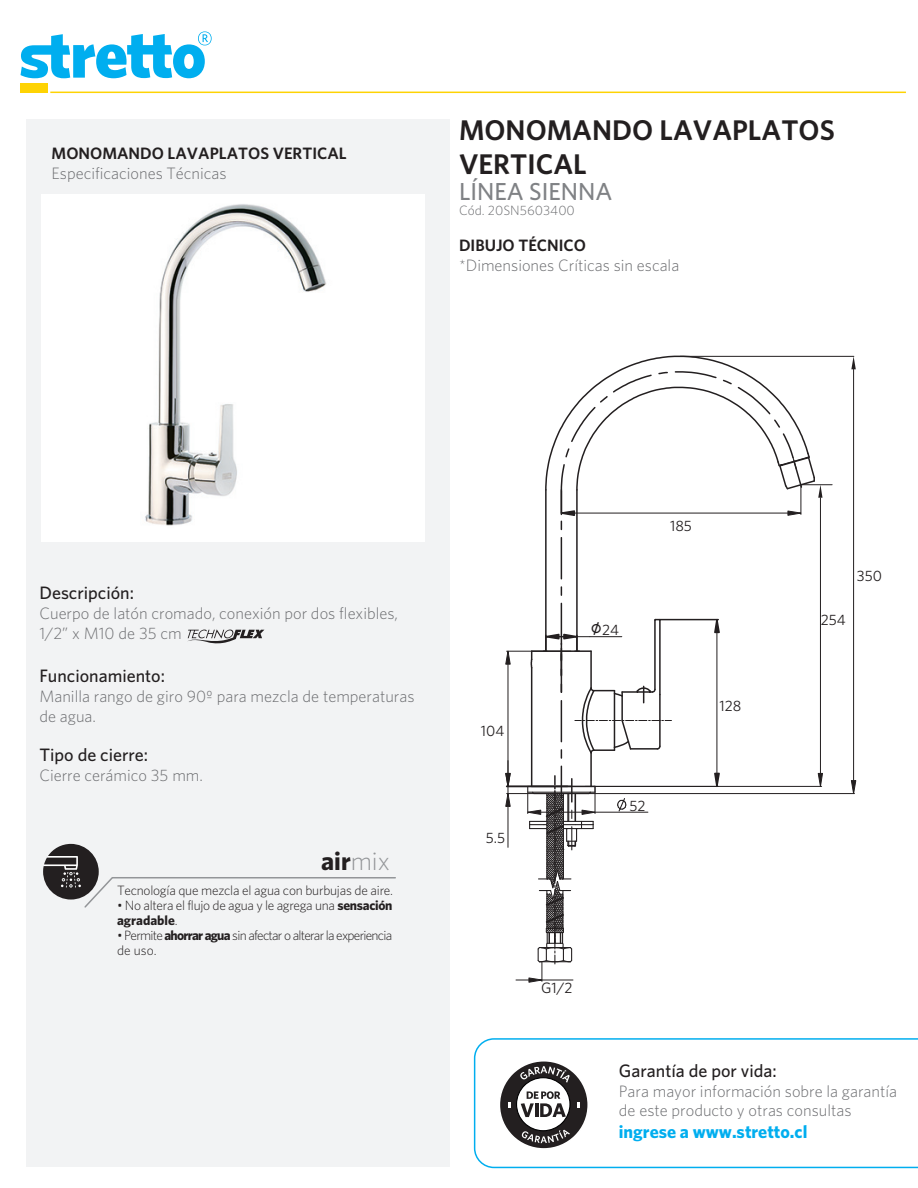
<style>
.page{position:relative;width:918px;height:1188px;background:#fff}
.page>*{position:absolute;margin:0;border:0;box-sizing:border-box;transform-origin:0 0}
.t1{font:600 28.5px/34.2px "Whitney";color:#231f20}
.t2{font:700 25.8px "Whitney";color:#231f20}
.t3{font:500 24.6px "Whitney";color:#808285}
.t4{font:500 18px "Whitney";color:#231f20}
.t5{font:700 18px "Whitney";color:#00aeef}
.t6{font:300 16.5px/19.8px "Whitney";color:#6c6d70}
.t7{font:600 16.5px "Whitney";color:#231f20}
.t8{font:15px "Whitney";color:#231f20}
.t9{font:300 13.5px/15px "Whitney";letter-spacing:-.02em;color:#231f20}
.t10{font:300 13.5px/15px "Whitney";letter-spacing:-.055em;color:#231f20}
.t11{font:300 13.5px "Whitney";color:#6c6d70}
.s1{font-weight:300;color:#939598}
.s2{font-weight:700}
.s3{font-family:"ISOCPEUR";font-size:20.1px}
</style>
<div class="page">
<div style="left:27px;top:119px;width:423px;height:1048px;background:#f2f3f4"></div>
<svg style="left:43px;top:844px;width:353px;height:64px"></svg>
<hr style="left:50px;top:92px;width:856px;height:1px;background:#fed304">
<div style="left:21px;top:84px;width:27px;height:9px;background:#fed304"></div>
<svg style="left:21px;top:31px;width:191px;height:47px"></svg>
<div style="left:41px;top:195px;width:384px;height:347px;background:#fff"></div>
<svg style="left:473px;top:1038px;width:445px;height:131px"></svg>
<img style="left:145px;top:204px;width:182px;height:322px">
<svg style="left:187px;top:629px;width:77px;height:15px"></svg>
<hr style="left:561px;top:766px;width:1px;height:33px;background:#231f20">
<hr style="left:531px;top:668px;width:1px;height:118px;background:#231f20">
<hr style="left:590px;top:753px;width:2px;height:33px;background:#231f20">
<hr style="left:545px;top:490px;width:2px;height:161px;background:#231f20">
<hr style="left:576px;top:490px;width:2px;height:161px;background:#231f20">
<hr style="left:561px;top:538px;width:1px;height:41px;background:#231f20">
<hr style="left:561px;top:603px;width:1px;height:41px;background:#231f20">
<hr style="left:585px;top:786px;width:237px;height:1px;background:#231f20">
<hr style="left:801px;top:484px;width:31px;height:1px;background:#231f20">
<hr style="left:820px;top:498px;width:1px;height:275px;background:#231f20">
<svg style="left:818px;top:773px;width:5px;height:14px"></svg>
<svg style="left:545px;top:355px;width:278px;height:174px"></svg>
<hr style="left:660px;top:619px;width:58px;height:1px;background:#231f20">
<hr style="left:717px;top:632px;width:1px;height:141px;background:#231f20">
<svg style="left:713px;top:772px;width:8px;height:23px"></svg>
<svg style="left:713px;top:618px;width:7px;height:16px"></svg>
<hr style="left:659px;top:620px;width:2px;height:75px;background:#231f20">
<hr style="left:654px;top:620px;width:2px;height:69px;background:#231f20">
<svg style="left:654px;top:618px;width:8px;height:4px"></svg>
<hr style="left:507px;top:651px;width:64px;height:1px;background:#231f20">
<hr style="left:508px;top:664px;width:1px;height:109px;background:#231f20">
<svg style="left:506px;top:650px;width:4px;height:14px"></svg>
<hr style="left:507px;top:793px;width:67px;height:1px;background:#231f20">
<hr style="left:507px;top:786px;width:61px;height:1px;background:#231f20">
<hr style="left:508px;top:806px;width:1px;height:41px;background:#231f20">
<svg style="left:506px;top:761px;width:4px;height:46px"></svg>
<hr style="left:680px;top:356px;width:174px;height:1px;background:#231f20">
<hr style="left:576px;top:793px;width:279px;height:1px;background:#231f20">
<hr style="left:853px;top:369px;width:1px;height:412px;background:#231f20">
<svg style="left:851px;top:356px;width:5px;height:13px"></svg>
<svg style="left:851px;top:780px;width:5px;height:15px"></svg>
<svg style="left:530px;top:633px;width:142px;height:125px"></svg>
<hr style="left:595px;top:812px;width:53px;height:1px;background:#231f20">
<svg style="left:516px;top:776px;width:80px;height:206px"></svg>
<svg style="left:616px;top:798px;width:11px;height:14px"></svg>
<svg style="left:499px;top:1060px;width:90px;height:90px"></svg>
<p class="t7" style="left:52px;top:143px;width:297px">MONOMANDO LAVAPLATOS VERTICAL</p>
<p class="t6" style="left:52px;top:163px;width:177px">Especificaciones Técnicas</p>
<h1 class="t1" style="left:459px;top:112px;width:377px">MONOMANDO LAVAPLATOS<br>VERTICAL</h1>
<h3 class="t3" style="left:459px;top:176px;width:155px">LÍNEA SIENNA</h3>
<p class="t11" style="left:459px;top:203px;width:117px">Cód. 20SN5603400</p>
<p class="t7" style="left:459px;top:235px;width:129px">DIBUJO TÉCNICO</p>
<p class="t6" style="left:459px;top:255px;width:222px">*Dimensiones Críticas sin escala</p>
<p class="t4" style="left:39px;top:582px;width:96px">Descripción:</p>
<p class="t6" style="left:39px;top:603px;width:360px">Cuerpo de latón cromado, conexión por dos flexibles,<br>1/2” x M10 de 35 cm</p>
<p class="t4" style="left:39px;top:665px;width:127px">Funcionamiento:</p>
<p class="t6" style="left:39px;top:686px;width:377px">Manilla rango de giro 90º para mezcla de temperaturas de agua.</p>
<p class="t4" style="left:39px;top:744px;width:110px">Tipo de cierre:</p>
<p class="t6" style="left:39px;top:765px;width:165px">Cierre cerámico 35 mm.</p>
<h2 class="t2" style="left:321px;top:846px;width:70px">air<span class="s1">mix</span></h2>
<p class="t9" style="left:117px;top:883px;width:278px">Tecnología que mezcla el agua con burbujas de aire.</p>
<p class="t9" style="left:117px;top:898px;width:277px">• No altera el flujo de agua y le agrega una <span class="s2">sensación agradable</span>.</p>
<p class="t10" style="left:117px;top:928px;width:277px">• Permite <span class="s2">ahorrar agua</span> sin afectar o alterar la experiencia de uso.</p>
<p class="t8" style="left:481px;top:722px;width:25px">104</p>
<p class="t8" style="left:486px;top:829px;width:21px">5.5</p>
<p class="t8" style="left:670px;top:516px;width:23px">185</p>
<p class="t8" style="left:591px;top:621px;width:30px"><span class="s3">∅</span>24</p>
<p class="t8" style="left:630px;top:797px;width:18px">52</p>
<p class="t8" style="left:719px;top:697px;width:23px">128</p>
<p class="t8" style="left:857px;top:567px;width:27px">350</p>
<p class="t8" style="left:821px;top:611px;width:26px">254</p>
<p class="t8" style="left:541px;top:979px;width:33px">G1/2</p>
<p class="t4" style="left:619px;top:1060px;width:159px">Garantía de por vida:</p>
<p class="t6" style="left:619px;top:1081px;width:280px">Para mayor información sobre la garantía de este producto y otras consultas</p>
<p class="t5" style="left:619px;top:1121px;width:190px">ingrese a www.stretto.cl</p>
</div>
